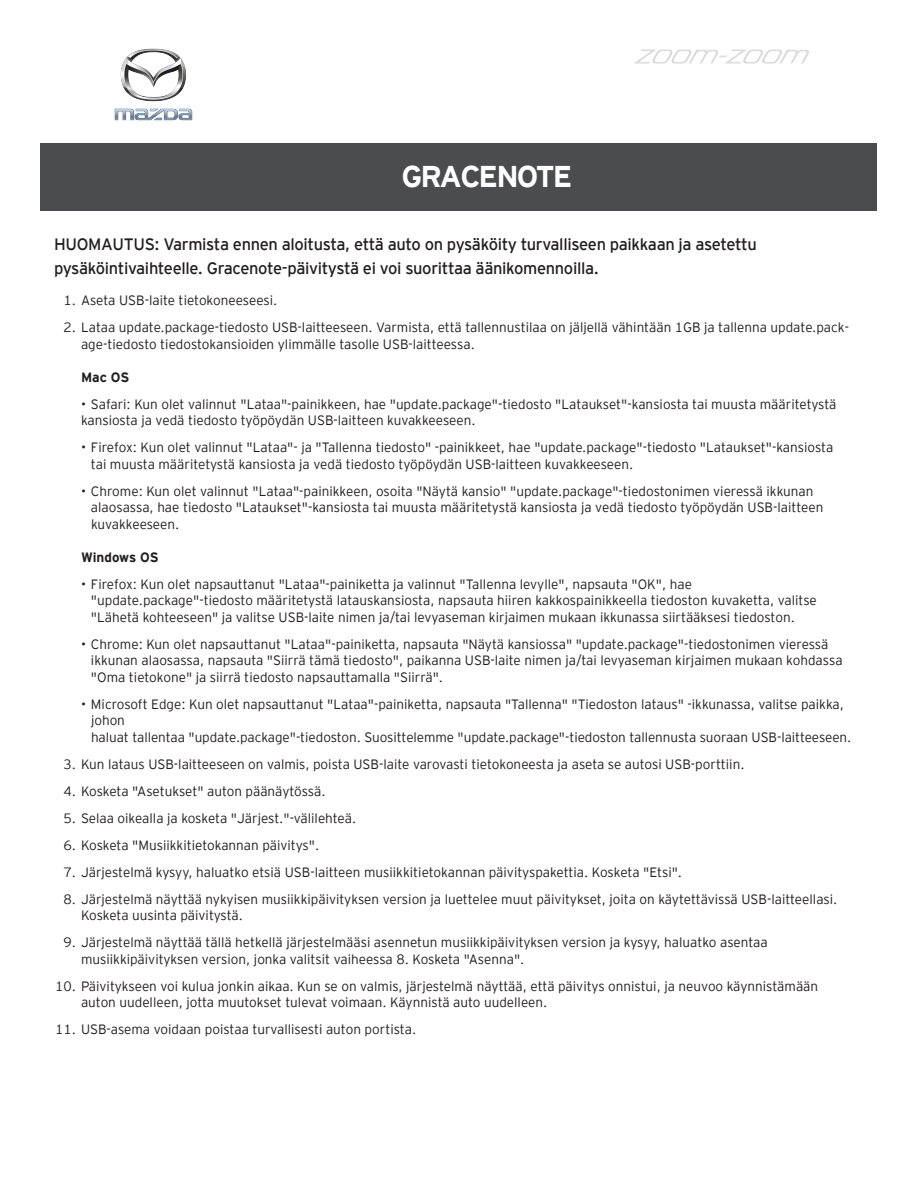
<style>
.page{position:relative;width:918px;height:1188px;background:#fff}
.page>*{position:absolute;margin:0;border:0;box-sizing:border-box;transform-origin:0 0}
.t1{font:700 30px "Interstate Mazda";letter-spacing:-.06em;color:#fff}
.t2{font:16.5px/24px "Interstate Mazda";letter-spacing:-.02em;color:#231f20}
.t3{font:300 13.5px/16.5px "Interstate Mazda";color:#231f20}
.t4{font:700 13.5px "Interstate Mazda";letter-spacing:-.005em;color:#231f20}
</style>
<div class="page">
<div style="left:40px;top:144px;width:838px;height:67px;background:#4b4c4d"></div>
<img style="left:634px;top:49px;width:175px;height:15px">
<img style="left:114px;top:48px;width:79px;height:73px">
<h1 class="t1" style="left:401px;top:154px;width:173px">GRACENOTE</h1>
<p class="t2" style="left:54px;top:231px;width:704px">HUOMAUTUS: Varmista ennen aloitusta, että auto on pysäköity turvalliseen paikkaan ja asetettu pysäköintivaihteelle. Gracenote-päivitystä ei voi suorittaa äänikomennoilla.</p>
<p class="t3" style="left:63px;top:292px;width:215px">1. Aseta USB-laite tietokoneeseesi.</p>
<p class="t3" style="left:81px;top:319px;width:770px;text-indent:-18px">2. Lataa update.package-tiedosto USB-laitteeseen. Varmista, että tallennustilaa on jäljellä vähintään 1GB ja tallenna update.pack&shy;age-tiedosto tiedostokansioiden ylimmälle tasolle USB-laitteessa.</p>
<p class="t4" style="left:81px;top:367px;width:50px">Mac OS</p>
<p class="t3" style="left:81px;top:395px;width:757px">• Safari: Kun olet valinnut "Lataa"-painikkeen, hae "update.package"-tiedosto "Lataukset"-kansiosta tai muusta määritetystä kansiosta ja vedä tiedosto työpöydän USB-laitteen kuvakkeeseen.</p>
<p class="t3" style="left:91px;top:439px;width:744px;text-indent:-10px">• Firefox: Kun olet valinnut "Lataa"- ja "Tallenna tiedosto" -painikkeet, hae "update.package"-tiedosto "Lataukset"-kansiosta tai muusta määritetystä kansiosta ja vedä tiedosto työpöydän USB-laitteen kuvakkeeseen.</p>
<p class="t3" style="left:91px;top:482px;width:734px;text-indent:-10px">• Chrome: Kun olet valinnut "Lataa"-painikkeen, osoita "Näytä kansio" "update.package"-tiedostonimen vieressä ikkunan alaosassa, hae tiedosto "Lataukset"-kansiosta tai muusta määritetystä kansiosta ja vedä tiedosto työpöydän USB-laitteen kuvakkeeseen.</p>
<p class="t4" style="left:81px;top:547px;width:79px">Windows OS</p>
<p class="t3" style="left:91px;top:575px;width:727px;text-indent:-10px">• Firefox: Kun olet napsauttanut "Lataa"-painiketta ja valinnut "Tallenna levylle", napsauta "OK", hae "update.package"-tiedosto määritetystä latauskansiosta, napsauta hiiren kakkospainikkeella tiedoston kuvaketta, valitse "Lähetä kohteeseen" ja valitse USB-laite nimen ja/tai levyaseman kirjaimen mukaan ikkunassa siirtääksesi tiedoston.</p>
<p class="t3" style="left:91px;top:635px;width:753px;text-indent:-10px">• Chrome: Kun olet napsauttanut "Lataa"-painiketta, napsauta "Näytä kansiossa" "update.package"-tiedostonimen vieressä ikkunan alaosassa, napsauta "Siirrä tämä tiedosto", paikanna USB-laite nimen ja/tai levyaseman kirjaimen mukaan kohdassa "Oma tietokone" ja siirrä tiedosto napsauttamalla "Siirrä".</p>
<p class="t3" style="left:91px;top:695px;width:762px;text-indent:-10px">• Microsoft Edge: Kun olet napsauttanut "Lataa"-painiketta, napsauta "Tallenna" "Tiedoston lataus" -ikkunassa, valitse paikka, johon<br>haluat tallentaa "update.package"-tiedoston. Suosittelemme "update.package"-tiedoston tallennusta suoraan USB-laitteeseen.</p>
<p class="t3" style="left:63px;top:755px;width:683px">3. Kun lataus USB-laitteeseen on valmis, poista USB-laite varovasti tietokoneesta ja aseta se autosi USB-porttiin.</p>
<p class="t3" style="left:63px;top:782px;width:264px">4. Kosketa "Asetukset" auton päänäytössä.</p>
<p class="t3" style="left:63px;top:809px;width:294px">5. Selaa oikealla ja kosketa "Järjest."-välilehteä.</p>
<p class="t3" style="left:63px;top:836px;width:257px">6. Kosketa "Musiikkitietokannan päivitys".</p>
<p class="t3" style="left:63px;top:863px;width:620px">7. Järjestelmä kysyy, haluatko etsiä USB-laitteen musiikkitietokannan päivityspakettia. Kosketa "Etsi".</p>
<p class="t3" style="left:81px;top:890px;width:758px;text-indent:-18px">8. Järjestelmä näyttää nykyisen musiikkipäivityksen version ja luettelee muut päivitykset, joita on käytettävissä USB-laitteellasi.<br>Kosketa uusinta päivitystä.</p>
<p class="t3" style="left:81px;top:934px;width:688px;text-indent:-18px">9. Järjestelmä näyttää tällä hetkellä järjestelmääsi asennetun musiikkipäivityksen version ja kysyy, haluatko asentaa musiikkipäivityksen version, jonka valitsit vaiheessa 8. Kosketa "Asenna".</p>
<p class="t3" style="left:81px;top:977px;width:739px;text-indent:-26px">10. Päivitykseen voi kulua jonkin aikaa. Kun se on valmis, järjestelmä näyttää, että päivitys onnistui, ja neuvoo käynnistämään auton uudelleen, jotta muutokset tulevat voimaan. Käynnistä auto uudelleen.</p>
<p class="t3" style="left:55px;top:1021px;width:363px">11. USB-asema voidaan poistaa turvallisesti auton portista.</p>
</div>
